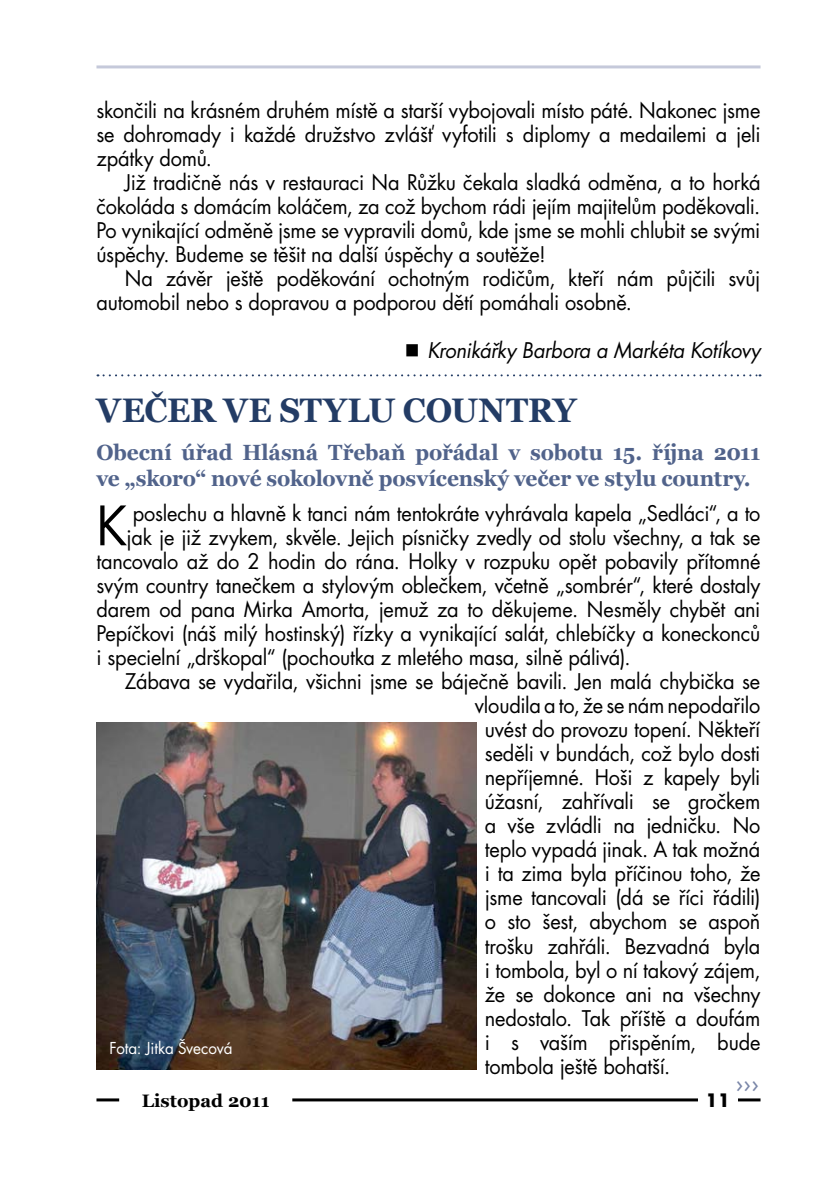
<style>
.page{position:relative;width:840px;height:1191px;background:#fff}
.page>*{position:absolute;margin:0;border:0;box-sizing:border-box;transform-origin:0 0}
.t1{font:52.8px "Futura CE";color:#000;scale:.95 1}
.t2{font:700 34px "Georgia";letter-spacing:.005em;color:#233c65;scale:.95 1}
.t3{font:24px "Futura CE";color:#7a86a8}
.t4{font:700 22px/26.4px "Georgia";letter-spacing:-.005em;color:#51638b;scale:.95 1}
.t5{font:21px/24px "Futura CE";letter-spacing:-.01em;color:#000;text-align:justify;scale:.95 1}
.t6{font:italic 21px "Futura CE";letter-spacing:-.015em;color:#000;scale:.95 1}
.t7{font:700 18px "Georgia";color:#000}
.t8{font:700 18px "Futura CE";color:#000}
.t9{font:16px "Futura CE";letter-spacing:-.01em;color:#fff;scale:.95 1}
</style>
<div class="page">
<hr style="left:96px;top:1098px;width:664px;height:3px;background:#000">
<hr style="left:96px;top:65px;width:664px;height:3px;background:#c5c9da">
<div style="left:119px;top:1086px;width:173px;height:32px;background:#fff"></div>
<div style="left:697px;top:1088px;width:40px;height:23px;background:#fff"></div>
<svg style="left:97px;top:374px;width:663px;height:2px"></svg>
<img style="left:96px;top:723px;width:380px;height:346px">
<p class="t5" style="left:96px;top:99px;width:700px">skončili na krásném druhém místě a starší vybojovali místo páté. Nakonec jsme se dohromady i každé družstvo zvlášť vyfotili s diplomy a medailemi a jeli zpátky domů.</p>
<p class="t5" style="left:96px;top:171px;width:700px;text-indent:28px">Již tradičně nás v restauraci Na Růžku čekala sladká odměna, a to horká čokoláda s domácím koláčem, za což bychom rádi jejím majitelům poděkovali.<br>Po vynikající odměně jsme se vypravili domů, kde jsme se mohli chlubit se svými úspěchy. Budeme se těšit na další úspěchy a soutěže!</p>
<p class="t5" style="left:96px;top:267px;width:700px;text-indent:28px">Na závěr ještě poděkování ochotným rodičům, kteří nám půjčili svůj automobil nebo s dopravou a podporou dětí pomáhali osobně.</p>
<p class="t6" style="left:427px;top:338px;width:352px">Kronikářky Barbora a Markéta Kotíkovy</p>
<h2 class="t2" style="left:96px;top:388px;width:506px">VEČER VE STYLU COUNTRY</h2>
<p class="t4" style="left:96px;top:439px;width:700px">Obecní úřad Hlásná Třebaň pořádal v sobotu 15. října 2011 ve „skoro“ nové sokolovně posvícenský večer ve stylu country.</p>
<h1 class="t1" style="left:96px;top:494px;width:34px">K</h1>
<p class="t5" style="left:133px;top:502px;width:662px">poslechu a hlavně k tanci nám tentokráte vyhrávala kapela „Sedláci“, a to</p>
<p class="t5" style="left:127px;top:526px;width:668px">jak je již zvykem, skvěle. Jejich písničky zvedly od stolu všechny, a tak se</p>
<p class="t5" style="left:96px;top:550px;width:700px">tancovalo až do 2 hodin do rána. Holky v rozpuku opět pobavily přítomné</p>
<p class="t5" style="left:96px;top:574px;width:700px">svým country tanečkem a stylovým oblečkem, včetně „sombrér“, které dostaly</p>
<p class="t5" style="left:96px;top:598px;width:700px">darem od pana Mirka Amorta, jemuž za to děkujeme. Nesměly chybět ani</p>
<p class="t5" style="left:96px;top:622px;width:700px">Pepíčkovi (náš milý hostinský) řízky a vynikající salát, chlebíčky a koneckonců</p>
<p class="t5" style="left:96px;top:646px;width:563px">i specielní „drškopal“ (pochoutka z mletého masa, silně pálivá).</p>
<p class="t5" style="left:125px;top:670px;width:670px">Zábava se vydařila, všichni jsme se báječně bavili. Jen malá chybička se</p>
<p class="t5" style="left:474px;top:694px;width:302px">vloudila a to, že se nám nepodařilo</p>
<p class="t5" style="left:484px;top:718px;width:291px">uvést do provozu topení. Někteří</p>
<p class="t5" style="left:484px;top:742px;width:291px">seděli v bundách, což bylo dosti</p>
<p class="t5" style="left:484px;top:766px;width:291px">nepříjemné. Hoši z kapely byli</p>
<p class="t5" style="left:484px;top:790px;width:291px">úžasní, zahřívali se gročkem</p>
<p class="t5" style="left:484px;top:814px;width:291px">a vše zvládli na jedničku. No</p>
<p class="t5" style="left:484px;top:838px;width:291px">teplo vypadá jinak. A tak možná</p>
<p class="t5" style="left:484px;top:862px;width:291px">i ta zima byla příčinou toho, že</p>
<p class="t5" style="left:484px;top:886px;width:291px">jsme tancovali (dá se říci řádili)</p>
<p class="t5" style="left:484px;top:910px;width:291px">o sto šest, abychom se aspoň</p>
<p class="t5" style="left:484px;top:934px;width:291px">trošku zahřáli. Bezvadná byla</p>
<p class="t5" style="left:484px;top:958px;width:291px">i tombola, byl o ní takový zájem,</p>
<p class="t5" style="left:484px;top:982px;width:291px">že se dokonce ani na všechny</p>
<p class="t5" style="left:484px;top:1006px;width:291px">nedostalo. Tak příště a doufám</p>
<p class="t5" style="left:484px;top:1030px;width:291px">i s vaším přispěním, bude</p>
<p class="t5" style="left:484px;top:1054px;width:197px">tombola ještě bohatší.</p>
<p class="t9" style="left:109px;top:1038px;width:131px">Fota: Jitka Švecová</p>
<p class="t3" style="left:735px;top:1068px;width:25px">›››</p>
<p class="t7" style="left:142px;top:1089px;width:129px">Listopad 2011</p>
<p class="t8" style="left:705px;top:1089px;width:26px">11</p>
</div>
